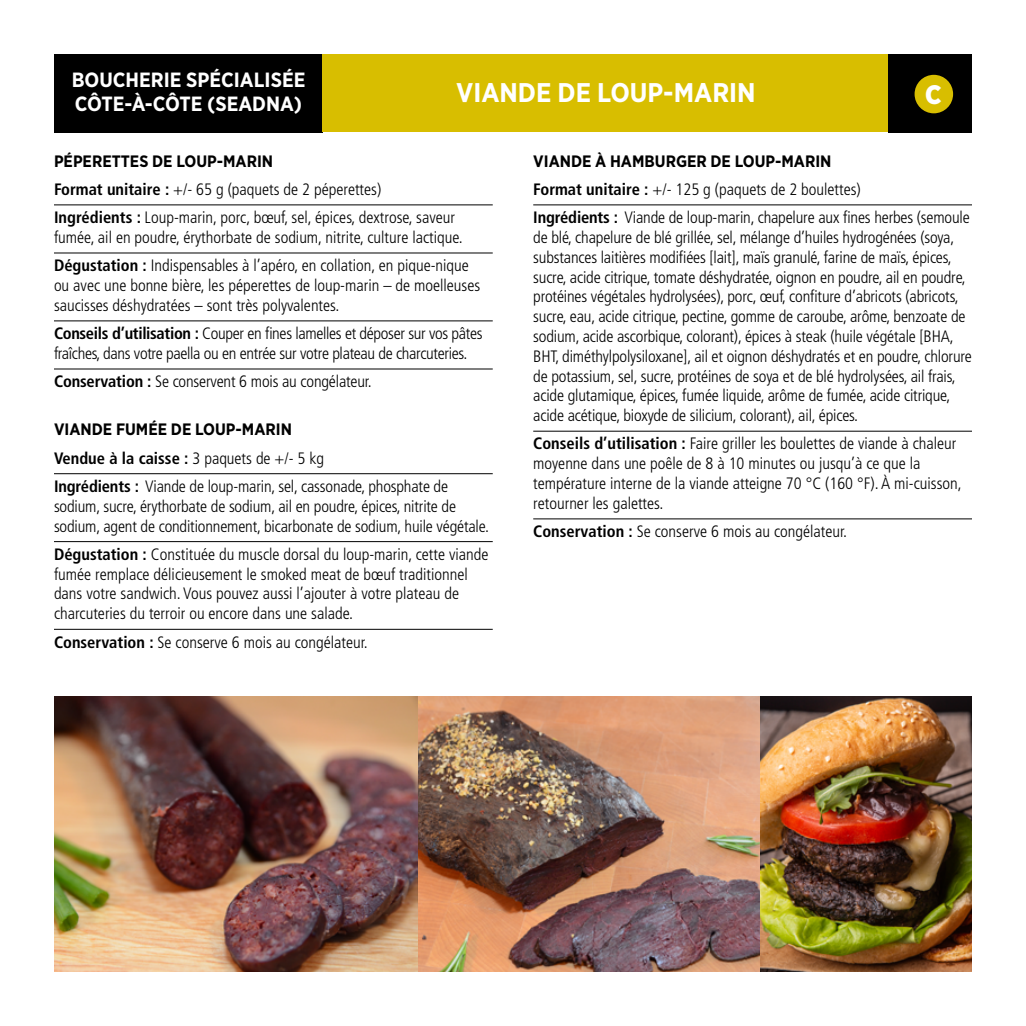
<style>
.page{position:relative;width:1026px;height:1026px;background:#fff}
.page>*{position:absolute;margin:0;border:0;box-sizing:border-box;transform-origin:0 0}
.t1{font:700 27px "Gotham Narrow";color:#fff}
.t2{font:900 26.7px "Gotham Narrow";color:#fff}
.t3{font:700 20.55px/24.8px "Gotham Narrow";color:#fff}
.t4{font:300 condensed 16.5px/19.8px "Frutiger LT Std";letter-spacing:-.01em;color:#000}
.t5{font:700 16.5px "Gotham Narrow";color:#000}
.s1{font-weight:700}
</style>
<div class="page">
<img style="left:418px;top:697px;width:554px;height:275px">
<div style="left:54px;top:54px;width:269px;height:78px;background:#000"></div>
<div style="left:323px;top:54px;width:649px;height:78px;background:#d8be00"></div>
<div style="left:889px;top:54px;width:83px;height:78px;background:#000"></div>
<div style="left:915px;top:75px;width:38px;height:38px;background:#d8be00;border-radius:50%"></div>
<hr style="left:54px;top:205px;width:439px;height:1px;background:#000">
<hr style="left:54px;top:253px;width:439px;height:1px;background:#000">
<hr style="left:54px;top:321px;width:439px;height:1px;background:#000">
<hr style="left:54px;top:369px;width:439px;height:1px;background:#000">
<hr style="left:54px;top:473px;width:439px;height:1px;background:#000">
<hr style="left:54px;top:541px;width:439px;height:1px;background:#000">
<hr style="left:54px;top:629px;width:439px;height:1px;background:#000">
<hr style="left:533px;top:205px;width:439px;height:1px;background:#000">
<hr style="left:533px;top:431px;width:439px;height:1px;background:#000">
<hr style="left:533px;top:519px;width:439px;height:1px;background:#000">
<img style="left:54px;top:697px;width:364px;height:275px">
<p class="t3" style="left:72px;top:67px;width:235px">BOUCHERIE SPÉCIALISÉE<br>CÔTE-À-CÔTE (SEADNA)</p>
<h1 class="t1" style="left:456px;top:75px;width:301px">VIANDE DE LOUP-MARIN</h1>
<h2 class="t2" style="left:925px;top:77px;width:18px">C</h2>
<p class="t5" style="left:54px;top:150px;width:221px">PÉPERETTES DE LOUP-MARIN</p>
<p class="t4" style="left:54px;top:175px;width:403px;line-height:28.3px"><span class="s1">Format unitaire :</span> +/- 65 g (paquets de 2 péperettes)<br><span class="s1">Ingrédients :</span> Loup-marin, porc, bœuf, sel, épices, dextrose, saveur</p>
<p class="t4" style="left:54px;top:223px;width:416px;line-height:28.3px">fumée, ail en poudre, érythorbate de sodium, nitrite, culture lactique.<br><span class="s1">Dégustation :</span> Indispensables à l’apéro, en collation, en pique-nique</p>
<p class="t4" style="left:54px;top:276px;width:428px">ou avec une bonne bière, les péperettes de loup-marin – de moelleuses saucisses déshydratées – sont très polyvalentes.</p>
<p class="t4" style="left:54px;top:324px;width:430px"><span class="s1">Conseils d’utilisation :</span> Couper en fines lamelles et déposer sur vos pâtes fraîches, dans votre paella ou en entrée sur votre plateau de charcuteries.</p>
<p class="t4" style="left:54px;top:372px;width:319px"><span class="s1">Conservation :</span> Se conservent 6 mois au congélateur.</p>
<p class="t5" style="left:54px;top:419px;width:239px">VIANDE FUMÉE DE LOUP-MARIN</p>
<p class="t4" style="left:54px;top:444px;width:396px;line-height:28.3px"><span class="s1">Vendue à la caisse :</span> 3 paquets de +/- 5 kg<br><span class="s1">Ingrédients :</span> Viande de loup-marin, sel, cassonade, phosphate de</p>
<p class="t4" style="left:54px;top:496px;width:437px">sodium, sucre, érythorbate de sodium, ail en poudre, épices, nitrite de sodium, agent de conditionnement, bicarbonate de sodium, huile végétale.</p>
<p class="t4" style="left:54px;top:544px;width:436px"><span class="s1">Dégustation :</span> Constituée du muscle dorsal du loup-marin, cette viande fumée remplace délicieusement le smoked meat de bœuf traditionnel dans votre sandwich. Vous pouvez aussi l’ajouter à votre plateau de charcuteries du terroir ou encore dans une salade.</p>
<p class="t4" style="left:54px;top:632px;width:315px"><span class="s1">Conservation :</span> Se conserve 6 mois au congélateur.</p>
<p class="t5" style="left:533px;top:150px;width:300px">VIANDE À HAMBURGER DE LOUP-MARIN</p>
<p class="t4" style="left:533px;top:175px;width:438px;line-height:28.3px"><span class="s1">Format unitaire :</span> +/- 125 g (paquets de 2 boulettes)<br><span class="s1">Ingrédients :</span> Viande de loup-marin, chapelure aux fines herbes (semoule</p>
<p class="t4" style="left:533px;top:228px;width:440px">de blé, chapelure de blé grillée, sel, mélange d’huiles hydrogénées (soya, substances laitières modifiées [lait], maïs granulé, farine de maïs, épices, sucre, acide citrique, tomate déshydratée, oignon en poudre, ail en poudre, protéines végétales hydrolysées), porc, œuf, confiture d’abricots (abricots, sucre, eau, acide citrique, pectine, gomme de caroube, arôme, benzoate de sodium, acide ascorbique, colorant), épices à steak (huile végétale [BHA, BHT, diméthylpolysiloxane], ail et oignon déshydratés et en poudre, chlorure de potassium, sel, sucre, protéines de soya et de blé hydrolysées, ail frais, acide glutamique, épices, fumée liquide, arôme de fumée, acide citrique, acide acétique, bioxyde de silicium, colorant), ail, épices.</p>
<p class="t4" style="left:533px;top:434px;width:430px"><span class="s1">Conseils d’utilisation :</span> Faire griller les boulettes de viande à chaleur moyenne dans une poêle de 8 à 10 minutes ou jusqu’à ce que la température interne de la viande atteigne 70 °C (160 °F). À mi-cuisson, retourner les galettes.</p>
<p class="t4" style="left:533px;top:522px;width:315px"><span class="s1">Conservation :</span> Se conserve 6 mois au congélateur.</p>
</div>
